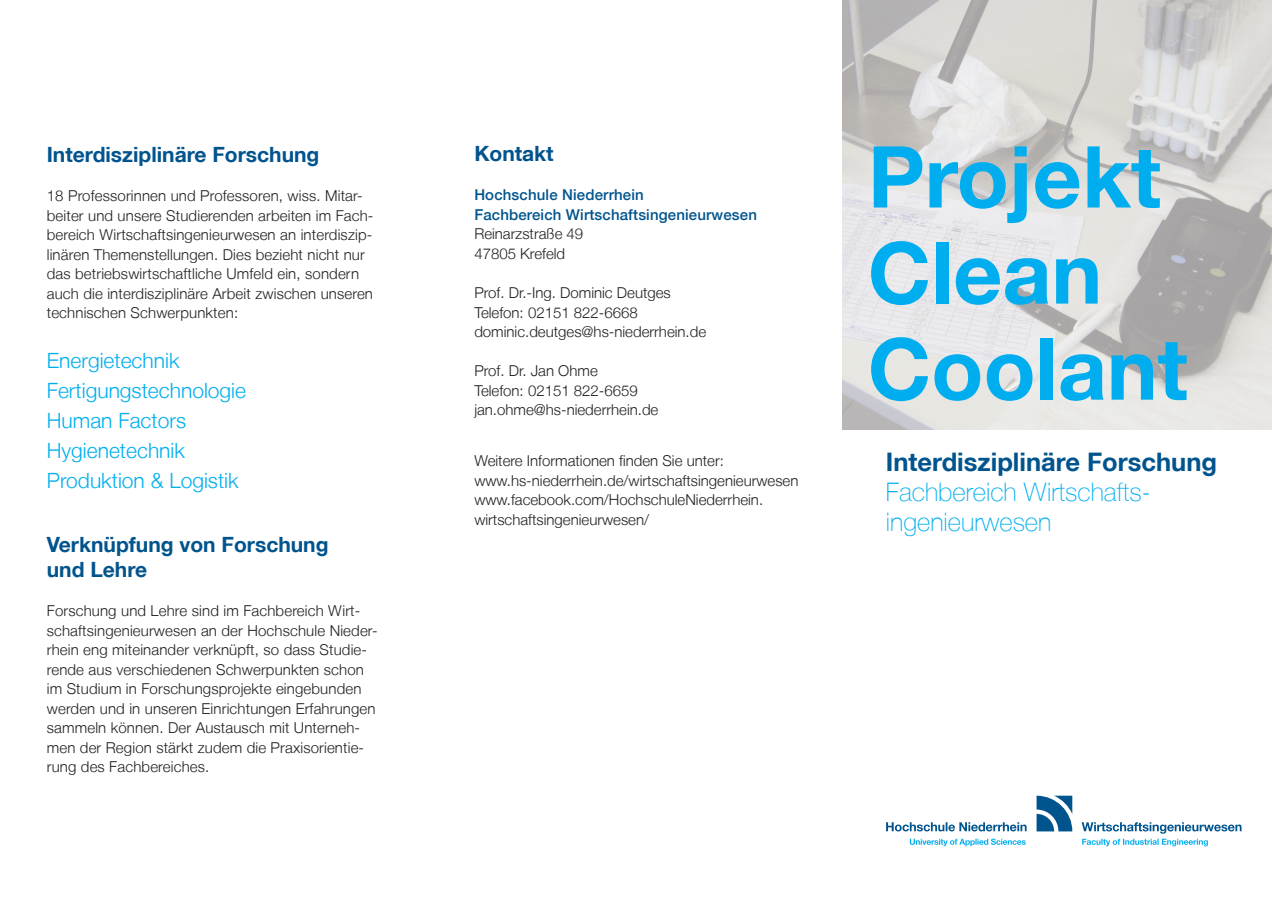
<style>
.page{position:relative;width:1272px;height:902px;background:#fff}
.page>*{position:absolute;margin:0;border:0;box-sizing:border-box;transform-origin:0 0}
.t1{font:700 85.5px/96px "Helvetica Neue LT";color:#00aeef}
.t2{font:100 25.5px/30px "Helvetica Neue LT";color:#00aeef}
.t3{font:700 25.5px "Helvetica Neue LT";color:#00548e}
.t4{font:300 21px/30px "Helvetica Neue LT";color:#00aeef}
.t5{font:700 21px/25.2px "Helvetica Neue LT";color:#00548e}
.t6{font:300 15px/19.5px "Helvetica Neue LT";letter-spacing:.01em;color:#231f20}
.t7{font:500 15px/19.5px "Helvetica Neue LT";letter-spacing:.01em;color:#00548e}
</style>
<div class="page">
<img style="left:842px;top:0;width:429px;height:429px">
<svg style="left:1036px;top:795px;width:36px;height:36px"></svg>
<svg style="left:1081px;top:822px;width:160px;height:24px"></svg>
<svg style="left:886px;top:822px;width:140px;height:9px"></svg>
<svg style="left:909px;top:838px;width:116px;height:8px"></svg>
<h3 class="t5" style="left:47px;top:142px;width:274px">Interdisziplinäre Forschung</h3>
<p class="t6" style="left:47px;top:186px;width:328px">18 Professorinnen und Professoren, wiss. Mitar&shy;beiter und unsere Studierenden arbeiten im Fach&shy;bereich Wirtschaftsingenieurwesen an interdiszip&shy;linären Themenstellungen. Dies bezieht nicht nur das betriebswirtschaftliche Umfeld ein, sondern auch die interdisziplinäre Arbeit zwischen unseren technischen Schwerpunkten:</p>
<h3 class="t4" style="left:47px;top:345px;width:201px">Energietechnik<br>Fertigungstechnologie<br>Human Factors<br>Hygienetechnik<br>Produktion &amp; Logistik</h3>
<h3 class="t5" style="left:47px;top:531px;width:283px">Verknüpfung von Forschung und Lehre</h3>
<p class="t6" style="left:47px;top:601px;width:332px">Forschung und Lehre sind im Fachbereich Wirt&shy;schaftsingenieurwesen an der Hochschule Nieder&shy;rhein eng miteinander verknüpft, so dass Studie&shy;rende aus verschiedenen Schwerpunkten schon im Studium in Forschungsprojekte eingebunden werden und in unseren Einrichtungen Erfahrungen sammeln können. Der Austausch mit Unterneh&shy;men der Region stärkt zudem die Praxisorientie&shy;rung des Fachbereiches.</p>
<h3 class="t5" style="left:474px;top:141px;width:81px">Kontakt</h3>
<p class="t7" style="left:474px;top:185px;width:284px">Hochschule Niederrhein<br>Fachbereich Wirtschaftsingenieurwesen</p>
<p class="t6" style="left:474px;top:224px;width:110px">Reinarzstraße 49<br>47805 Krefeld</p>
<p class="t6" style="left:474px;top:282px;width:233px">Prof. Dr.-Ing. Dominic Deutges<br>Telefon: 02151 822-6668 dominic.deutges@hs-niederrhein.de</p>
<p class="t6" style="left:474px;top:360px;width:185px">Prof. Dr. Jan Ohme<br>Telefon: 02151 822-6659 jan.ohme@hs-niederrhein.de</p>
<p class="t6" style="left:474px;top:450px;width:325px">Weitere Informationen finden Sie unter: www.hs-niederrhein.de/wirtschaftsingenieurwesen www.facebook.com/HochschuleNiederrhein. wirtschaftsingenieurwesen/</p>
<h1 class="t1" style="left:867px;top:127px;width:321px">Projekt<br>Clean<br>Coolant</h1>
<h2 class="t3" style="left:885px;top:446px;width:332px">Interdisziplinäre Forschung</h2>
<h2 class="t2" style="left:885px;top:477px;width:266px">Fachbereich Wirtschafts&shy;ingenieurwesen</h2>
</div>
